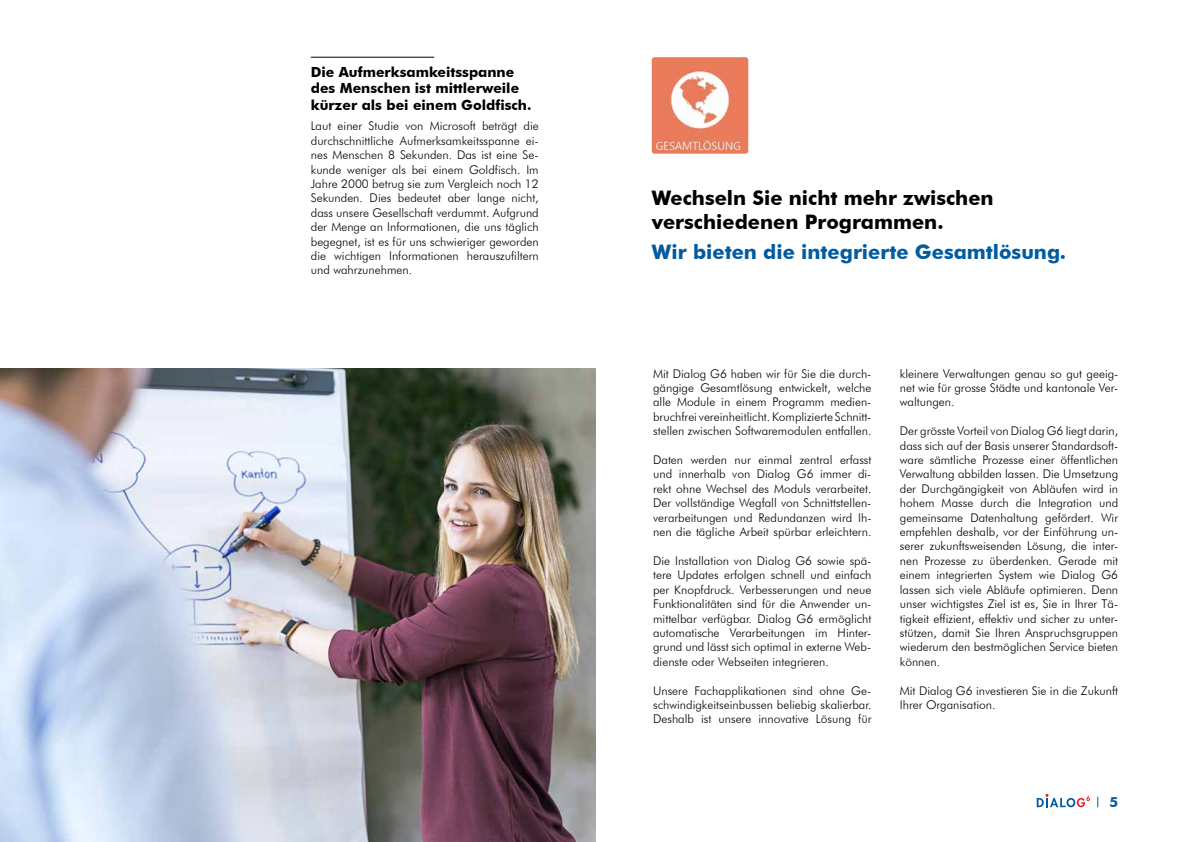
<style>
.page{position:relative;width:1191px;height:842px;background:#fff}
.page>*{position:absolute;margin:0;border:0;box-sizing:border-box;transform-origin:0 0}
.t1{font:700 20px/24px "Futura BT";color:#000}
.t2{font:700 20px "Futura BT";color:#005ba0}
.t3{font:700 14px/16.8px "Futura BT";color:#000}
.t4{font:700 14px "Futura BT";color:#005ba0}
.t5{font:300 12px/14.4px "Futura BT";color:#000;text-align:justify}
</style>
<div class="page">
<svg style="left:1036px;top:794px;width:54px;height:13px"></svg>
<img style="left:0;top:369px;width:595px;height:473px">
<img style="left:652px;top:57px;width:96px;height:97px">
<hr style="left:311px;top:57px;width:123px;height:1px;background:#000">
<p class="t3" style="left:311px;top:63px;width:222px">Die Aufmerksamkeitsspanne des Menschen ist mittlerweile kürzer als bei einem Goldfisch.</p>
<p class="t5" style="left:311px;top:119px;width:229px">Laut einer Studie von Microsoft beträgt die durchschnittliche Aufmerksamkeitsspanne ei&shy;nes Menschen 8 Sekunden. Das ist eine Se&shy;kunde weniger als bei einem Goldfisch. Im Jahre 2000 betrug sie zum Vergleich noch 12<br>Sekunden. Dies bedeutet aber lange nicht, dass unsere Gesellschaft verdummt. Aufgrund der Menge an Informationen, die uns täglich begegnet, ist es für uns schwieriger geworden die wichtigen Informationen herauszufiltern und wahrzunehmen.</p>
<h1 class="t1" style="left:652px;top:186px;width:343px">Wechseln Sie nicht mehr zwischen verschiedenen Programmen.</h1>
<h1 class="t2" style="left:652px;top:240px;width:416px">Wir bieten die integrierte Gesamtlösung.</h1>
<p class="t5" style="left:653px;top:366px;width:220px">Mit Dialog G6 haben wir für Sie die durch&shy;gängige Gesamtlösung entwickelt, welche alle Module in einem Programm medien&shy;bruchfrei vereinheitlicht. Komplizierte Schnitt&shy;stellen zwischen Softwaremodulen entfallen.</p>
<p class="t5" style="left:653px;top:452px;width:220px">Daten werden nur einmal zentral erfasst und innerhalb von Dialog G6 immer di&shy;rekt ohne Wechsel des Moduls verarbeitet.<br>Der vollständige Wegfall von Schnittstellen&shy;verarbeitungen und Redundanzen wird Ih&shy;nen die tägliche Arbeit spürbar erleichtern.</p>
<p class="t5" style="left:653px;top:553px;width:220px">Die Installation von Dialog G6 sowie spä&shy;tere Updates erfolgen schnell und einfach per Knopfdruck. Verbesserungen und neue Funktionalitäten sind für die Anwender un&shy;mittelbar verfügbar. Dialog G6 ermöglicht automatische Verarbeitungen im Hinter&shy;grund und lässt sich optimal in externe Web&shy;dienste oder Webseiten integrieren.</p>
<p class="t5" style="left:653px;top:683px;width:220px">Unsere Fachapplikationen sind ohne Ge&shy;schwindigkeitseinbussen beliebig skalierbar.<br>Deshalb ist unsere innovative Lösung für</p>
<p class="t5" style="left:900px;top:366px;width:220px">kleinere Verwaltungen genau so gut geeig&shy;net wie für grosse Städte und kantonale Ver&shy;waltungen.</p>
<p class="t5" style="left:900px;top:424px;width:220px">Der grösste Vorteil von Dialog G6 liegt darin, dass sich auf der Basis unserer Standardsoft&shy;ware sämtliche Prozesse einer öffentlichen Verwaltung abbilden lassen. Die Umsetzung der Durchgängigkeit von Abläufen wird in hohem Masse durch die Integration und gemeinsame Datenhaltung gefördert. Wir empfehlen deshalb, vor der Einführung un&shy;serer zukunftsweisenden Lösung, die inter&shy;nen Prozesse zu überdenken. Gerade mit einem integrierten System wie Dialog G6 lassen sich viele Abläufe optimieren. Denn unser wichtigstes Ziel ist es, Sie in Ihrer Tä&shy;tigkeit effizient, effektiv und sicher zu unter&shy;stützen, damit Sie Ihren Anspruchsgruppen wiederum den bestmöglichen Service bieten können.</p>
<p class="t5" style="left:900px;top:683px;width:220px">Mit Dialog G6 investieren Sie in die Zukunft<br>Ihrer Organisation.</p>
<p class="t4" style="left:1109px;top:794px;width:10px">5</p>
</div>
